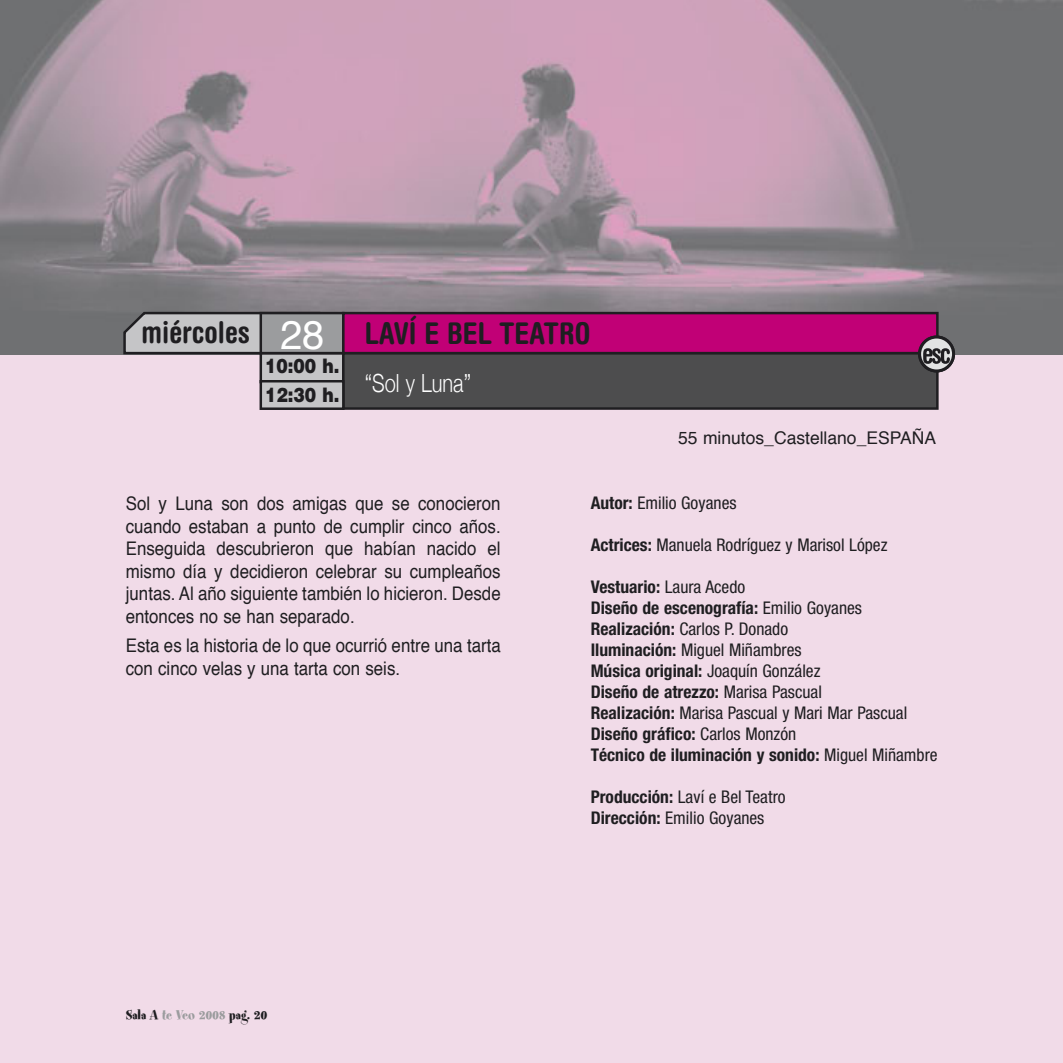
<style>
.page{position:relative;width:1063px;height:1063px;background:#fff}
.page>*{position:absolute;margin:0;border:0;box-sizing:border-box;transform-origin:0 0}
.t1{font:40px "Helvetica";color:#fff}
.t2{font:700 condensed 30px "Helvetica Rounded";color:#1f1e21}
.t3{font:300 25px "Helvetica Neue";color:#fff;scale:.8 1}
.t4{font:900 20px/28.5px "Helvetica";color:#1f1e21;scale:.85 1}
.t5{font:18.75px/22.5px "Helvetica";color:#1f1e21;text-align:justify;scale:.9 1}
.t6{font:700 condensed 17.5px/21px "Helvetica Neue";color:#1f1e21}
.t7{font:condensed 17.5px/21px "Helvetica Neue";color:#1f1e21}
.t8{font:17.5px "Helvetica";color:#1f1e21}
.t9{font:15px "Spumoni LP";color:#1f1e21}
.s1{color:#9b9c9e}
.s2{font-weight:700}
.s3{font-weight:400}
</style>
<div class="page">
<div style="left:0;top:354px;width:1063px;height:709px;background:#f1dbe8"></div>
<img style="left:0;top:0;width:1063px;height:354px">
<svg style="left:123px;top:312px;width:137px;height:42px;background:#adadaf"></svg>
<div style="left:261px;top:314px;width:82px;height:39px;background:#9b9c9e"></div>
<div style="left:260px;top:312px;width:85px;height:42px;border:2px solid #1f1e21"></div>
<div style="left:261px;top:353px;width:82px;height:29px;background:#c5c5c7"></div>
<div style="left:260px;top:352px;width:85px;height:31px;border:2px solid #1f1e21"></div>
<div style="left:343px;top:353px;width:594px;height:56px;background:#4d4d4e"></div>
<div style="left:342px;top:352px;width:597px;height:58px;border:2px solid #1f1e21"></div>
<div style="left:343px;top:313px;width:594px;height:40px;background:#c10076"></div>
<div style="left:342px;top:312px;width:597px;height:42px;border:2px solid #1f1e21"></div>
<div style="left:261px;top:381px;width:82px;height:28px;background:#c5c5c7"></div>
<div style="left:260px;top:380px;width:85px;height:30px;border:2px solid #1f1e21"></div>
<svg style="left:920px;top:337px;width:34px;height:34px"></svg>
<div style="left:918px;top:336px;width:37px;height:36px;border:3px solid #1f1e21;border-radius:50%"></div>
<svg style="left:923px;top:348px;width:27px;height:16px"></svg>
<h2 class="t2" style="left:142px;top:321px;width:110px">miércoles</h2>
<h2 class="t2" style="left:365px;top:322px;width:227px">LAVÍ E BEL TEATRO</h2>
<h3 class="t3" style="left:365px;top:368px;width:134px">“Sol y Luna”</h3>
<h1 class="t1" style="left:280px;top:318px;width:46px">28</h1>
<p class="t4" style="left:265px;top:354px;width:89px">10:00 h.<br>12:30 h.</p>
<p class="t8" style="left:678px;top:430px;width:259px">55 minutos_Castellano_ESPAÑA</p>
<p class="t5" style="left:126px;top:494px;width:418px">Sol y Luna son dos amigas que se conocieron cuando estaban a punto de cumplir cinco años.<br>Enseguida descubrieron que habían nacido el mismo día y decidieron celebrar su cumpleaños juntas. Al año siguiente también lo hicieron. Desde entonces no se han separado.</p>
<p class="t5" style="left:126px;top:636px;width:418px">Esta es la historia de lo que ocurrió entre una tarta con cinco velas y una tarta con seis.</p>
<p class="t9" style="left:126px;top:1010px;width:143px">Sala A <span class="s1">te Veo 2008</span> pag. 20</p>
<p class="t7" style="left:591px;top:493px;width:147px"><span class="s2">Autor:</span> Emilio Goyanes</p>
<p class="t7" style="left:591px;top:535px;width:298px"><span class="s2">Actrices:</span> Manuela Rodríguez y Marisol López</p>
<p class="t6" style="left:591px;top:577px;width:348px">Vestuario: <span class="s3">Laura Acedo<br></span>Diseño de escenografía: <span class="s3">Emilio Goyanes </span>Realización: <span class="s3">Carlos P. Donado<br></span>Iluminación: <span class="s3">Miguel Miñambres<br></span>Música original: <span class="s3">Joaquín González<br></span>Diseño de atrezzo: <span class="s3">Marisa Pascual<br></span>Realización: <span class="s3">Marisa Pascual y Mari Mar Pascual </span>Diseño gráfico: <span class="s3">Carlos Monzón<br></span>Técnico de iluminación y sonido: <span class="s3">Miguel Miñambre</span></p>
<p class="t7" style="left:591px;top:787px;width:196px"><span class="s2">Producción:</span> Laví e Bel Teatro<br><span class="s2">Dirección:</span> Emilio Goyanes</p>
</div>
